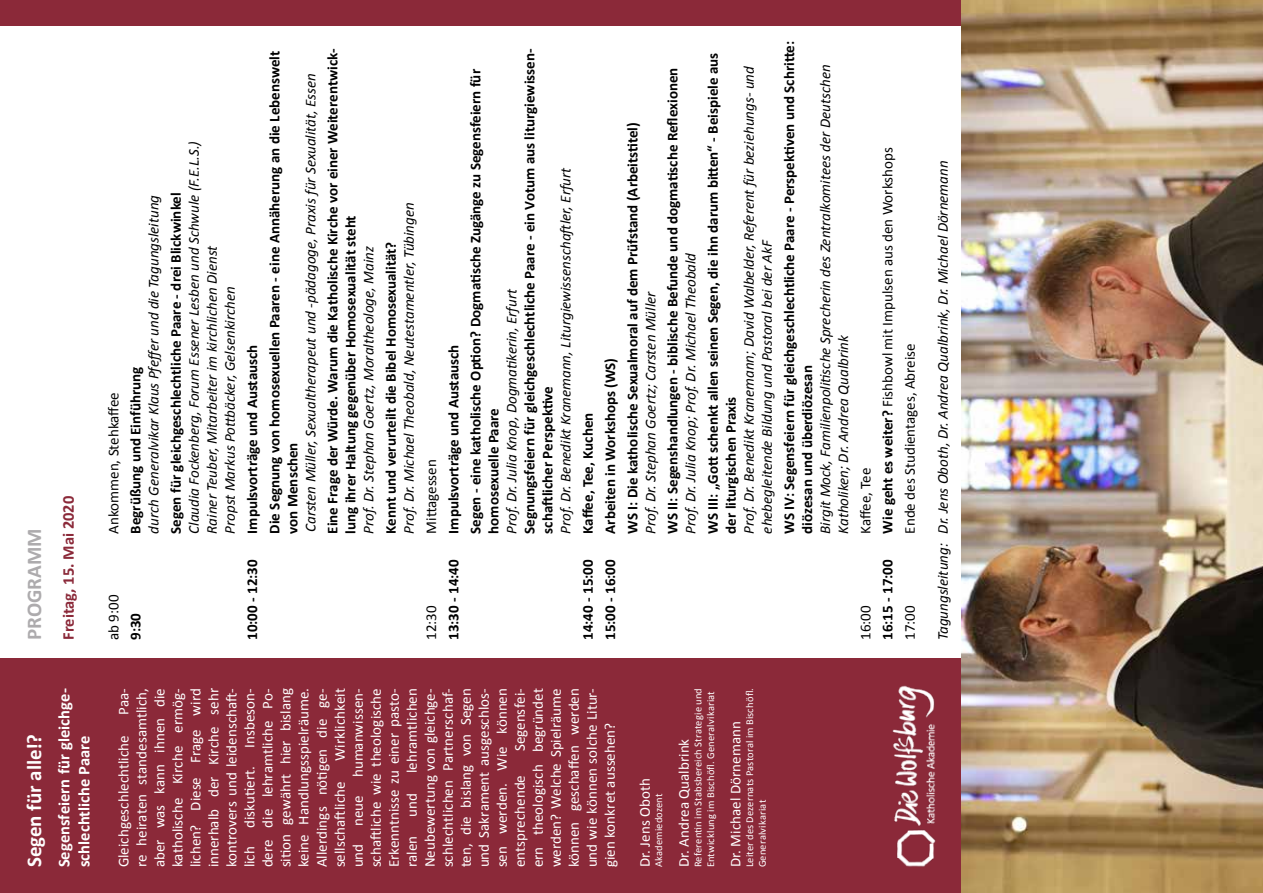
<style>
.page{position:relative;width:1263px;height:893px;background:#fff}
.page>*{position:absolute;margin:0;border:0;box-sizing:border-box;transform-origin:0 0}
.t1{font:700 21px "Calibri";letter-spacing:-.005em;color:#fff}
.t2{font:700 21px "Calibri";color:#adabad}
.t3{font:700 16.5px/19.8px "Calibri";color:#fff}
.t4{font:700 16.5px "Calibri";color:#8b2939}
.t5{font:700 15px/18px "Calibri";color:#000}
.t6{font:italic 15px/18px "Calibri";color:#000}
.t7{font:15px/18px "Calibri";letter-spacing:.005em;color:#fff;text-align:justify}
.t8{font:15px "Calibri";color:#000}
.t9{font:10.5px/12.6px "Calibri";letter-spacing:.015em;color:#fff}
.s1{font-weight:700}
</style>
<div class="page">
<div style="left:0;top:658px;width:1058px;height:235px;background:#8b2939"></div>
<div style="left:0;top:0;width:1058px;height:26px;background:#8b2939"></div>
<img style="left:892px;top:685px;width:44px;height:182px">
<img style="left:961px;top:0;width:302px;height:893px">
<h1 class="t2" style="left:19px;top:640px;width:113px;rotate:-90deg">PROGRAMM</h1>
<p class="t4" style="left:57px;top:640px;width:146px;rotate:-90deg">Freitag, 15. Mai 2020</p>
<p class="t8" style="left:103px;top:534px;width:143px;rotate:-90deg">Ankommen, Stehkaffee</p>
<p class="t6" style="left:184px;top:534px;width:394px;rotate:-90deg">Claudia Fockenberg, Forum Essener Lesben und Schwule (F.E.L.S.)<br>Rainer Teuber, Mitarbeiter im kirchlichen Dienst<br>Propst Markus Pottbäcker, Gelsenkirchen</p>
<p class="t6" style="left:144px;top:534px;width:340px;rotate:-90deg">durch Generalvikar Klaus Pfeffer und die Tagungsleitung</p>
<p class="t5" style="left:166px;top:534px;width:343px;rotate:-90deg">Segen für gleichgeschlechtliche Paare - drei Blickwinkel</p>
<p class="t5" style="left:126px;top:534px;width:169px;rotate:-90deg">Begrüßung und Einführung</p>
<p class="t5" style="left:240px;top:534px;width:484px;line-height:22.2px;rotate:-90deg">Impulsvorträge und Austausch<br>Die Segnung von homosexuellen Paaren - eine Annäherung an die Lebenswelt</p>
<p class="t6" style="left:301px;top:532px;width:460px;rotate:-90deg">Carsten Müller, Sexualtherapeut und -pädagoge, Praxis für Sexualität, Essen</p>
<p class="t5" style="left:283px;top:534px;width:93px;rotate:-90deg">von Menschen</p>
<p class="t5" style="left:323px;top:534px;width:486px;rotate:-90deg">Eine Frage der Würde. Warum die Katholische Kirche vor einer Weiterentwick&shy;lung ihrer Haltung gegenüber Homosexualität steht</p>
<p class="t6" style="left:399px;top:534px;width:333px;rotate:-90deg">Prof. Dr. Michael Theobald, Neutestamentler, Tübingen</p>
<p class="t6" style="left:359px;top:534px;width:289px;rotate:-90deg">Prof. Dr. Stephan Goertz, Moraltheologe, Mainz</p>
<p class="t5" style="left:381px;top:534px;width:293px;rotate:-90deg">Kennt und verurteilt die Bibel Homosexualität?</p>
<p class="t8" style="left:421px;top:534px;width:76px;rotate:-90deg">Mittagessen</p>
<p class="t5" style="left:520px;top:534px;width:487px;rotate:-90deg">Segnungsfeiern für gleichgeschlechtliche Paare - ein Votum aus liturgiewissen&shy;schaftlicher Perspektive</p>
<p class="t5" style="left:442px;top:534px;width:466px;line-height:22.2px;rotate:-90deg">Impulsvorträge und Austausch<br>Segen - eine katholische Option? Dogmatische Zugänge zu Segensfeiern für</p>
<p class="t6" style="left:556px;top:534px;width:367px;rotate:-90deg">Prof. Dr. Benedikt Kranemann, Liturgiewissenschaftler, Erfurt</p>
<p class="t6" style="left:502px;top:534px;width:246px;rotate:-90deg">Prof. Dr. Julia Knop, Dogmatikerin, Erfurt</p>
<p class="t5" style="left:484px;top:534px;width:127px;rotate:-90deg">homosexuelle Paare</p>
<p class="t5" style="left:578px;top:534px;width:122px;rotate:-90deg">Kaffee, Tee, Kuchen</p>
<p class="t5" style="left:598px;top:534px;width:413px;line-height:22.2px;rotate:-90deg">Arbeiten in Workshops (WS)<br>WS I: Die katholische Sexualmoral auf dem Prüfstand (Arbeitstitel)</p>
<p class="t6" style="left:641px;top:534px;width:244px;rotate:-90deg">Prof. Dr. Stephan Goertz; Carsten Müller</p>
<p class="t5" style="left:663px;top:534px;width:467px;rotate:-90deg">WS II: Segenshandlungen - biblische Befunde und dogmatische Reflexionen</p>
<p class="t6" style="left:681px;top:534px;width:283px;rotate:-90deg">Prof. Dr. Julia Knop; Prof. Dr. Michael Theobald</p>
<p class="t5" style="left:703px;top:534px;width:482px;rotate:-90deg">WS III: „Gott schenkt allen seinen Segen, die ihn darum bitten“ - Beispiele aus der liturgischen Praxis</p>
<p class="t6" style="left:739px;top:534px;width:469px;rotate:-90deg">Prof. Dr. Benedikt Kranemann; David Walbelder, Referent für beziehungs- und ehebegleitende Bildung und Pastoral bei der AkF</p>
<p class="t5" style="left:779px;top:534px;width:494px;rotate:-90deg">WS IV: Segensfeiern für gleichgeschlechtliche Paare - Perspektiven und Schritte: diözesan und überdiözesan</p>
<p class="t6" style="left:815px;top:534px;width:471px;rotate:-90deg">Birgit Mock, Familienpolitische Sprecherin des Zentralkomitees der Deutschen<br>Katholiken; Dr. Andrea Qualbrink</p>
<p class="t8" style="left:855px;top:534px;width:67px;rotate:-90deg">Kaffee, Tee</p>
<p class="t8" style="left:877px;top:534px;width:388px;rotate:-90deg"><span class="s1">Wie geht es weiter?</span> Fishbowl mit Impulsen aus den Workshops</p>
<p class="t8" style="left:899px;top:534px;width:192px;rotate:-90deg">Ende des Studientages, Abreise</p>
<p class="t8" style="left:103px;top:640px;width:47px;rotate:-90deg">ab 9:00</p>
<p class="t5" style="left:126px;top:640px;width:28px;rotate:-90deg">9:30</p>
<p class="t5" style="left:243px;top:640px;width:82px;rotate:-90deg">10:00 - 12:30</p>
<p class="t8" style="left:421px;top:640px;width:36px;rotate:-90deg">12:30</p>
<p class="t5" style="left:444px;top:640px;width:82px;rotate:-90deg">13:30 - 14:40</p>
<p class="t5" style="left:578px;top:640px;width:82px;rotate:-90deg">14:40 - 15:00</p>
<p class="t5" style="left:601px;top:640px;width:82px;rotate:-90deg">15:00 - 16:00</p>
<p class="t8" style="left:855px;top:640px;width:36px;rotate:-90deg">16:00</p>
<p class="t5" style="left:878px;top:640px;width:82px;rotate:-90deg">16:15 - 17:00</p>
<p class="t8" style="left:899px;top:640px;width:36px;rotate:-90deg">17:00</p>
<h1 class="t1" style="left:19px;top:867px;width:135px;rotate:-90deg">Segen für alle!?</h1>
<p class="t3" style="left:54px;top:867px;width:181px;rotate:-90deg">Segensfeiern für gleichge&shy;schlechtliche Paare</p>
<p class="t7" style="left:114px;top:867px;width:181px;text-indent:152px;rotate:-90deg">Paa&shy;re heiraten standesamtlich, aber was kann ihnen die katholische Kirche ermög&shy;lichen? Diese Frage wird innerhalb der Kirche sehr kontrovers und leidenschaft&shy;lich diskutiert. Insbeson&shy;dere die lehramtliche Po&shy;sition gewährt hier bislang keine Handlungsspielräume.<br>Allerdings nötigen die ge&shy;sellschaftliche</p>
<p class="t7" style="left:510px;top:867px;width:181px;text-indent:116px;rotate:-90deg">Segensfei&shy;ern theologisch begründet werden? Welche Spielräume können geschaffen werden und wie können solche Litur&shy;gien konkret aussehen?</p>
<p class="t7" style="left:330px;top:867px;width:181px;text-indent:106px;rotate:-90deg">Wirklichkeit und neue humanwissen&shy;schaftliche wie theologische Erkenntnisse zu einer pasto&shy;ralen</p>
<p class="t7" style="left:402px;top:867px;width:181px;text-indent:94px;rotate:-90deg">lehramtlichen Neubewertung von gleichge&shy;schlechtlichen Partnerschaf&shy;ten, die bislang von Segen und Sakrament ausgeschlos&shy;sen werden. Wie können entsprechende</p>
<p class="t7" style="left:114px;top:867px;width:134px;rotate:-90deg">Gleichgeschlechtliche</p>
<p class="t7" style="left:402px;top:816px;width:25px;rotate:-90deg">und</p>
<p class="t7" style="left:635px;top:867px;width:91px;rotate:-90deg">Dr. Jens Oboth</p>
<p class="t9" style="left:652px;top:867px;width:76px;rotate:-90deg">Akademiedozent</p>
<p class="t9" style="left:691px;top:867px;width:181px;rotate:-90deg">Referentin im Stabsbereich Strategie und<br>Entwicklung im Bischöfl. Generalvikariat</p>
<p class="t7" style="left:674px;top:867px;width:130px;rotate:-90deg">Dr. Andrea Qualbrink</p>
<p class="t9" style="left:743px;top:867px;width:181px;rotate:-90deg">Leiter des Dezernats Pastoral im Bischöfl.<br>Generalvikariat</p>
<p class="t7" style="left:726px;top:867px;width:147px;rotate:-90deg">Dr. Michael Dörnemann</p>
<p class="t6" style="left:933px;top:640px;width:481px;rotate:-90deg">Tagungsleitung: Dr. Jens Oboth, Dr. Andrea Qualbrink, Dr. Michael Dörnemann</p>
</div>
